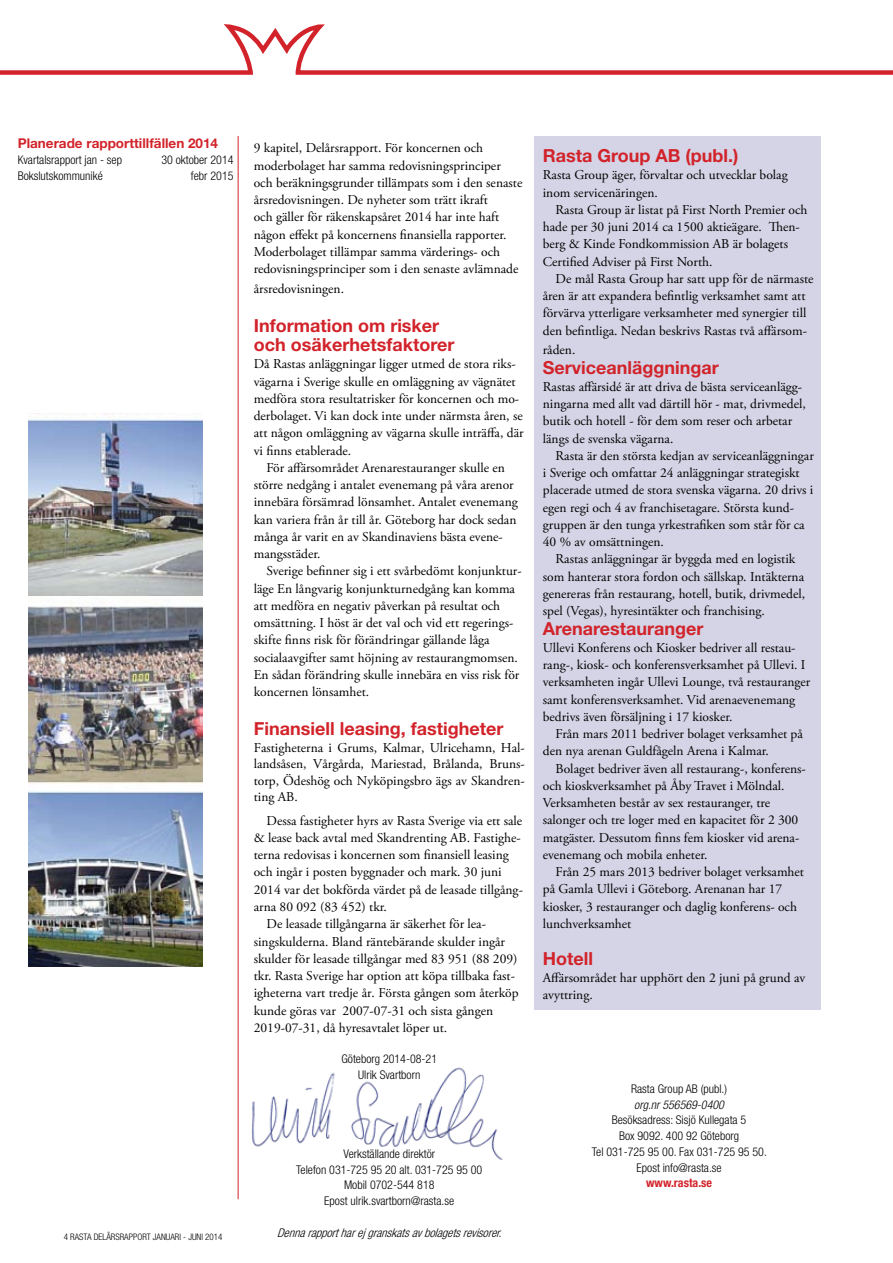
<style>
.page{position:relative;width:893px;height:1263px;background:#fff}
.page>*{position:absolute;margin:0;border:0;box-sizing:border-box;transform-origin:0 0}
.t1{font:700 18px/19.5px "Helvetica Neue LT Std";color:#d2232a}
.t2{font:13.5px/17.2px "Adobe Garamond Pro";color:#000}
.t3{font:700 13.5px "Helvetica Neue LT Std";color:#d2232a}
.t4{font:300 condensed 12px/15.8px "Helvetica Neue LT Std";color:#000;text-align:center}
.t5{font:italic 300 condensed 12px "Helvetica Neue LT Std";color:#000}
.t6{font:italic 300 condensed 12px "Helvetica Neue LT Std";color:#000}
.t7{font:700 condensed 12px "Helvetica Neue LT Std";color:#d2232a}
.t8{font:300 condensed 9px "Helvetica Neue LT Std";color:#000}
</style>
<div class="page">
<div style="left:534px;top:136px;width:287px;height:874px;background:#d4d4e6"></div>
<hr style="left:238px;top:136px;width:1px;height:1063px;background:#d2232a">
<svg style="left:0;top:24px;width:893px;height:51px"></svg>
<img style="left:28px;top:413px;width:174px;height:553px">
<img style="left:251px;top:1067px;width:252px;height:93px">
<p class="t3" style="left:18px;top:135px;width:202px">Planerade rapporttillfällen 2014</p>
<p class="t4" style="left:18px;top:152px;width:106px">Kvartalsrapport jan - sep</p>
<p class="t4" style="left:161px;top:152px;width:74px">30 oktober 2014</p>
<p class="t4" style="left:18px;top:168px;width:87px">Bokslutskommuniké</p>
<p class="t4" style="left:191px;top:168px;width:44px">febr 2015</p>
<p class="t8" style="left:64px;top:1232px;width:160px">4 RASTA DELÅRSRAPPORT JANUARI - JUNI 2014</p>
<p class="t2" style="left:254px;top:140px;width:270px">9 kapitel, Delårsrapport. För koncernen och moderbolaget har samma redovisningsprinciper och beräkningsgrunder tillämpats som i den senaste årsredovisningen. De nyheter som trätt ikraft<br>och gäller för räkenskapsåret 2014 har inte haft någon effekt på koncernens finansiella rapporter.<br>Moderbolaget tillämpar samma värderings- och redovisningsprinciper som i den senaste avlämnade</p>
<p class="t2" style="left:254px;top:280px;width:92px">årsredovisningen.</p>
<h1 class="t1" style="left:254px;top:315px;width:202px">Information om risker och osäkerhetsfaktorer</h1>
<p class="t2" style="left:254px;top:356px;width:271px">Då Rastas anläggningar ligger utmed de stora riks&shy;vägarna i Sverige skulle en omläggning av vägnätet medföra stora resultatrisker för koncernen och mo&shy;derbolaget. Vi kan dock inte under närmsta åren, se att någon omläggning av vägarna skulle inträffa, där vi finns etablerade.</p>
<p class="t2" style="left:254px;top:459px;width:266px;text-indent:13px">För affärsområdet Arenarestauranger skulle en större nedgång i antalet evenemang på våra arenor innebära försämrad lönsamhet. Antalet evenemang kan variera från år till år. Göteborg har dock sedan många år varit en av Skandinaviens bästa evene&shy;mangsstäder.</p>
<p class="t2" style="left:254px;top:563px;width:270px;text-indent:13px">Sverige befinner sig i ett svårbedömt konjunktur&shy;läge En långvarig konjunkturnedgång kan komma att medföra en negativ påverkan på resultat och omsättning. I höst är det val och vid ett regerings&shy;skifte finns risk för förändringar gällande låga socialaavgifter samt höjning av restaurangmomsen.<br>En sådan förändring skulle innebära en viss risk för koncernen lönsamhet.</p>
<h1 class="t1" style="left:254px;top:718px;width:251px">Finansiell leasing, fastigheter</h1>
<p class="t2" style="left:254px;top:739px;width:273px;line-height:16.5px;text-align:justify">Fastigheterna i Grums, Kalmar, Ulricehamn, Hal&shy;landsåsen, Vårgårda, Mariestad, Brålanda, Bruns&shy;torp, Ödeshög och Nyköpingsbro ägs av Skandren&shy;ting AB.</p>
<p class="t2" style="left:266px;top:812px;width:257px">Dessa fastigheter hyrs av Rasta Sverige via ett sale</p>
<p class="t2" style="left:254px;top:829px;width:269px">&amp; lease back avtal med Skandrenting AB. Fastighe-</p>
<p class="t2" style="left:254px;top:847px;width:257px">terna redovisas i koncernen som finansiell leasing</p>
<p class="t2" style="left:254px;top:864px;width:249px">och ingår i posten byggnader och mark. 30 juni</p>
<p class="t2" style="left:254px;top:881px;width:271px">2014 var det bokförda värdet på de leasade tillgång-</p>
<p class="t2" style="left:254px;top:898px;width:135px">arna 80 092 (83 452) tkr.</p>
<p class="t2" style="left:266px;top:916px;width:221px">De leasade tillgångarna är säkerhet för lea-</p>
<p class="t2" style="left:254px;top:933px;width:253px">singskulderna. Bland räntebärande skulder ingår</p>
<p class="t2" style="left:254px;top:950px;width:265px">skulder för leasade tillgångar med 83 951 (88 209)</p>
<p class="t2" style="left:254px;top:967px;width:263px">tkr. Rasta Sverige har option att köpa tillbaka fast-</p>
<p class="t2" style="left:254px;top:985px;width:266px">igheterna vart tredje år. Första gången som återköp</p>
<p class="t2" style="left:254px;top:1002px;width:241px">kunde göras var 2007-07-31 och sista gången</p>
<p class="t2" style="left:254px;top:1019px;width:195px">2019-07-31, då hyresavtalet löper ut.</p>
<p class="t4" style="left:341px;top:1051px;width:97px">Göteborg 2014-08-21<br>Ulrik Svartborn</p>
<p class="t4" style="left:296px;top:1145px;width:188px">Verkställande direktör<br>Telefon 031-725 95 20 alt. 031-725 95 00<br>Mobil 0702-544 818<br>Epost ulrik.svartborn@rasta.se</p>
<p class="t5" style="left:277px;top:1225px;width:230px">Dennarapportharej granskatsavbolagetsrevisorer.</p>
<h1 class="t1" style="left:543px;top:145px;width:197px">Rasta Group AB (publ.)</h1>
<p class="t2" style="left:543px;top:167px;width:246px">Rasta Group äger, förvaltar och utvecklar bolag inom servicenäringen.</p>
<p class="t2" style="left:543px;top:201px;width:266px;text-indent:13px">Rasta Group är listat på First North Premier och hade per 30 juni 2014 ca 1500 aktieägare. Then&shy;berg &amp; Kinde Fondkommission AB är bolagets Certified Adviser på First North.</p>
<p class="t2" style="left:543px;top:270px;width:272px;text-indent:13px">De mål Rasta Group har satt upp för de närmaste åren är att expandera befintlig verksamhet samt att förvärva ytterligare verksamheter med synergier till den befintliga. Nedan beskrivs Rastas två affärsom-</p>
<p class="t2" style="left:543px;top:342px;width:34px">råden.</p>
<h1 class="t1" style="left:543px;top:357px;width:177px">Serviceanläggningar</h1>
<p class="t2" style="left:543px;top:378px;width:264px">Rastas affärsidé är att driva de bästa serviceanlägg&shy;ningarna med allt vad därtill hör - mat, drivmedel, butik och hotell - för dem som reser och arbetar längs de svenska vägarna.</p>
<p class="t2" style="left:543px;top:447px;width:273px;text-indent:13px">Rasta är den största kedjan av serviceanläggningar i Sverige och omfattar 24 anläggningar strategiskt placerade utmed de stora svenska vägarna. 20 drivs i egen regi och 4 av franchisetagare. Största kund&shy;gruppen är den tunga yrkestrafiken som står för ca 40 % av omsättningen.</p>
<p class="t2" style="left:543px;top:551px;width:264px;text-indent:13px">Rastas anläggningar är byggda med en logistik som hanterar stora fordon och sällskap. Intäkterna genereras från restaurang, hotell, butik, drivmedel, spel (Vegas), hyresintäkter och franchising.</p>
<h1 class="t1" style="left:543px;top:618px;width:162px">Arenarestauranger</h1>
<p class="t2" style="left:543px;top:639px;width:269px">Ullevi Konferens och Kiosker bedriver all restau&shy;rang-, kiosk- och konferensverksamhet på Ullevi. I verksamheten ingår Ullevi Lounge, två restauranger samt konferensverksamhet. Vid arenaevenemang bedrivs även försäljning i 17 kiosker.</p>
<p class="t2" style="left:543px;top:726px;width:262px;text-indent:13px">Från mars 2011 bedriver bolaget verksamhet på den nya arenan Guldfågeln Arena i Kalmar.</p>
<p class="t2" style="left:543px;top:760px;width:265px;text-indent:13px">Bolaget bedriver även all restaurang-, konferens&shy;och kioskverksamhet på Åby Travet i Mölndal.<br>Verksamheten består av sex restauranger, tre salonger och tre loger med en kapacitet för 2 300 matgäster. Dessutom finns fem kiosker vid arena&shy;evenemang och mobila enheter.</p>
<p class="t2" style="left:543px;top:864px;width:263px;text-indent:13px">Från 25 mars 2013 bedriver bolaget verksamhet på Gamla Ullevi i Göteborg. Arenanan har 17 kiosker, 3 restauranger och daglig konferens- och lunchverksamhet</p>
<h1 class="t1" style="left:543px;top:948px;width:52px">Hotell</h1>
<p class="t2" style="left:543px;top:969px;width:264px">Affärsområdet har upphört den 2 juni på grund av avyttring.</p>
<p class="t4" style="left:631px;top:1081px;width:97px">Rasta Group AB (publ.)</p>
<p class="t6" style="left:634px;top:1097px;width:91px">org.nr 556569-0400</p>
<p class="t4" style="left:592px;top:1112px;width:177px">Besöksadress: Sisjö Kullegata 5<br>Box 9092. 400 92 Göteborg<br>Tel 031-725 95 00. Fax 031-725 95 50.<br>Epost info@rasta.se</p>
<p class="t7" style="left:646px;top:1176px;width:67px">www.rasta.se</p>
</div>
